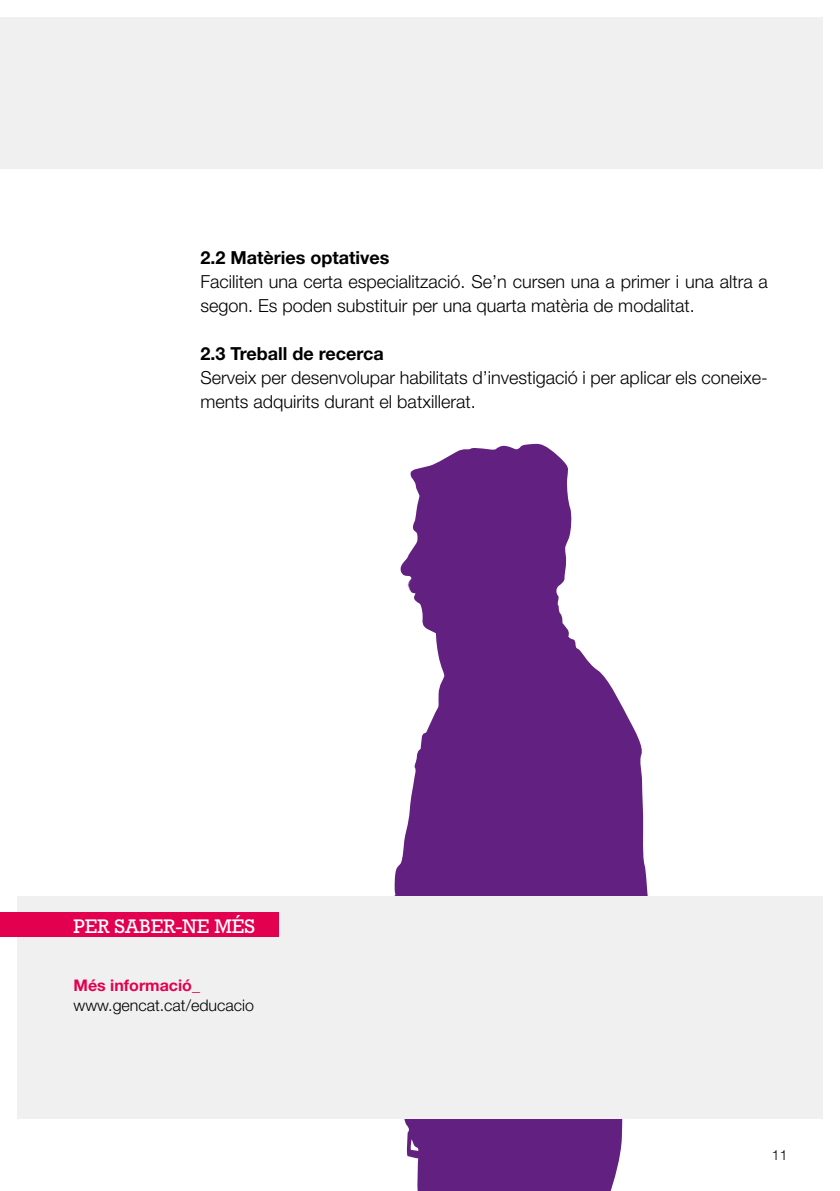
<style>
.page{position:relative;width:840px;height:1191px;background:#fff}
.page>*{position:absolute;margin:0;border:0;box-sizing:border-box;transform-origin:0 0}
.t1{font:20px "Rockwell";color:#fff}
.t2{font:300 18px/24px "Helvetica Neue";color:#000}
.t3{font:700 18px "Helvetica Neue";color:#000}
.t4{font:300 16px "Helvetica Neue";color:#000}
.t5{font:700 16px "Helvetica Neue";color:#e3004f}
.t6{font:300 14px "Helvetica Neue";color:#000}
</style>
<div class="page">
<svg style="left:394px;top:444px;width:254px;height:747px;fill:#622181"></svg>
<div style="left:17px;top:896px;width:805px;height:223px;background:#f0f0f0"></div>
<div style="left:0;top:17px;width:822px;height:151px;background:#f0f0f0"></div>
<div style="left:0;top:912px;width:279px;height:24px;background:#e3004f"></div>
<p class="t3" style="left:200px;top:246px;width:191px">2.2 Matèries optatives</p>
<p class="t2" style="left:200px;top:269px;width:569px">Faciliten una certa especialització. Se’n cursen una a primer i una altra a segon. Es poden substituir per una quarta matèria de modalitat.</p>
<p class="t3" style="left:200px;top:342px;width:185px">2.3 Treball de recerca</p>
<p class="t2" style="left:200px;top:365px;width:568px">Serveix per desenvolupar habilitats d’investigació i per aplicar els coneixe&shy;ments adquirits durant el batxillerat.</p>
<p class="t1" style="left:73px;top:914px;width:183px">PER SABER-NE MÉS</p>
<p class="t5" style="left:73px;top:975px;width:128px">Més informació_</p>
<p class="t4" style="left:73px;top:996px;width:182px">www.gencat.cat/educacio</p>
<p class="t6" style="left:771px;top:1146px;width:17px">11</p>
</div>
